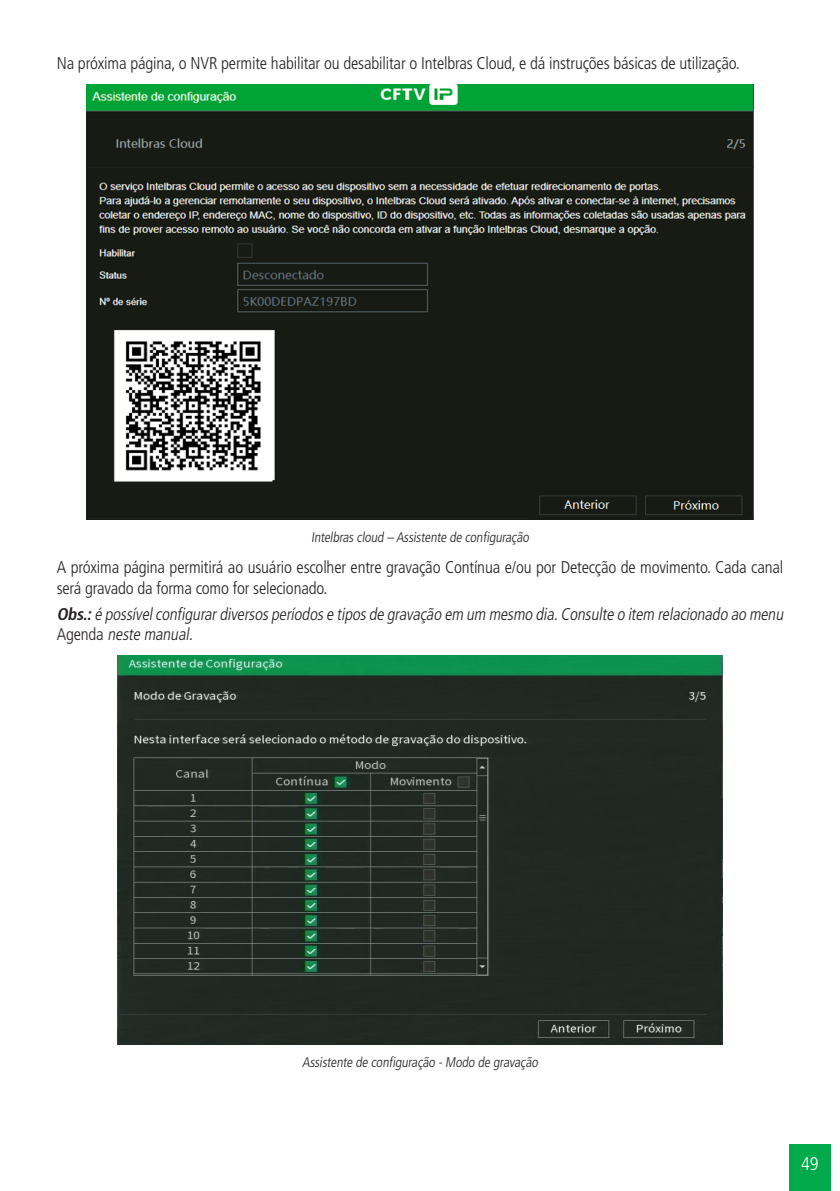
<style>
.page{position:relative;width:840px;height:1191px;background:#fff}
.page>*{position:absolute;margin:0;border:0;box-sizing:border-box;transform-origin:0 0}
.t1{font:300 condensed 18.2px "Frutiger LT Std";color:#fff}
._0__Corpo_de_texto{font:300 condensed 17px/20.4px "Frutiger LT Std";letter-spacing:-.01em;color:#231f20}
._0__Corpo_de_texto-2{font:italic 300 condensed 17px/20.4px "Frutiger LT Std";color:#231f20}
._7__Legenda{font:300 condensed 14px "Frutiger LT Std";color:#231f20}
.s1{font-weight:700}
.s2{font-style:normal}
</style>
<div class="page">
<div style="left:788px;top:1144px;width:42px;height:47px;background:#03aa4b"></div>
<img style="left:86px;top:84px;width:667px;height:435px">
<img style="left:117px;top:655px;width:605px;height:389px">
<p class="_0__Corpo_de_texto" style="left:57px;top:54px;width:684px">Na próxima página, o NVR permite habilitar ou desabilitar o Intelbras Cloud, e dá instruções básicas de utilização.</p>
<p class="_7__Legenda" style="left:311px;top:529px;width:221px">Intelbras cloud – Assistente de configuração</p>
<p class="_0__Corpo_de_texto" style="left:57px;top:557px;width:727px">A próxima página permitirá ao usuário escolher entre gravação Contínua e/ou por Detecção de movimento. Cada canal será gravado da forma como for selecionado.</p>
<p class="_0__Corpo_de_texto-2" style="left:57px;top:604px;width:730px"><span class="s1">Obs.:</span>é possívelconfigurardiversosperíodose tiposde gravação em um mesmo dia.Consulte o item relacionado ao menu<br><span class="s2">Ag e n d a</span> neste manual.</p>
<p class="_7__Legenda" style="left:302px;top:1053px;width:239px">Assistente de configuração -Modo de gravação</p>
<p class="t1" style="left:800px;top:1153px;width:19px">49</p>
</div>
